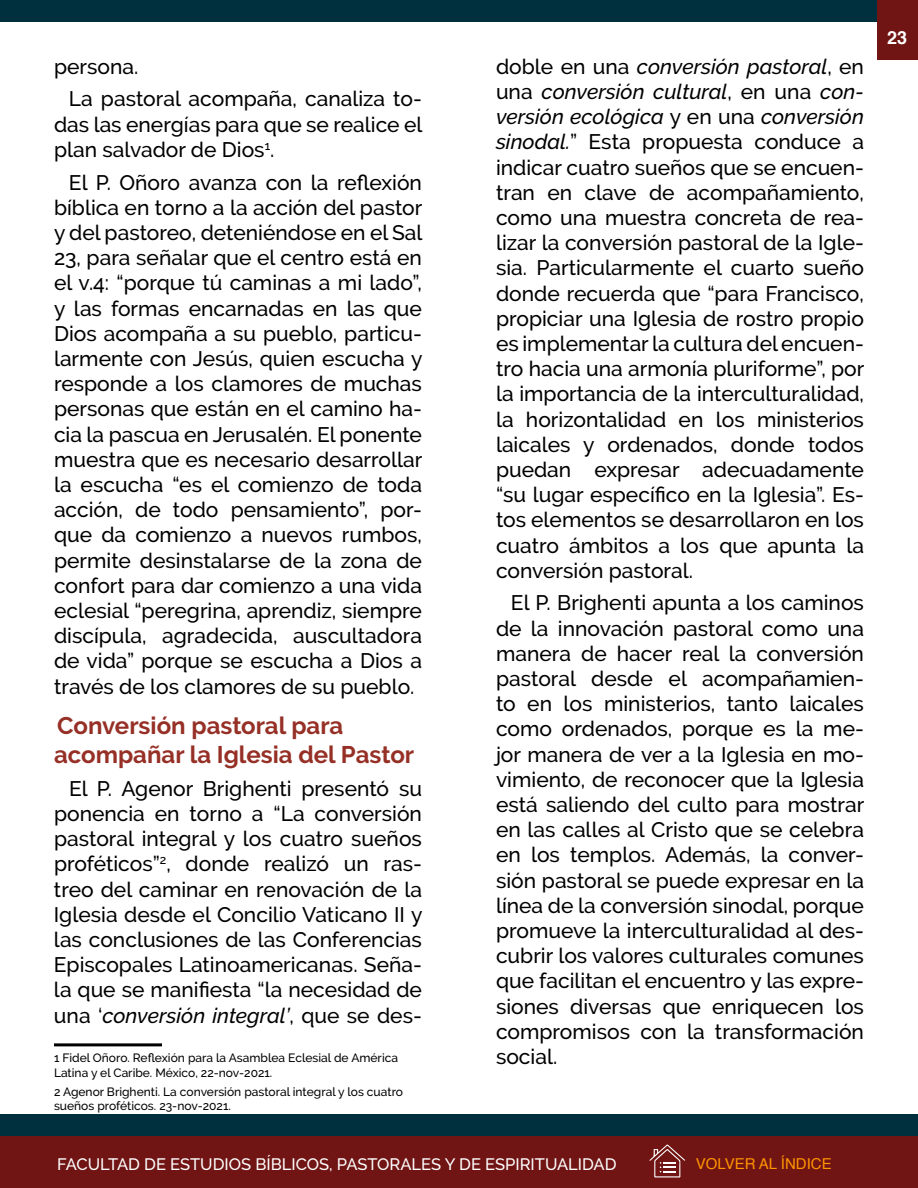
<style>
.page{position:relative;width:918px;height:1188px;background:#fff}
.page>*{position:absolute;margin:0;border:0;box-sizing:border-box;transform-origin:0 0}
.t1{font:700 24px/28.8px "Raleway";color:#963026}
.t2{font:500 21px/25.2px "Raleway";color:#000;text-align:justify}
.t3{font:700 18px "Helvetica";color:#fff}
.t4{font:500 16.5px "Raleway";color:#fff}
.t5{font:15px "Helvetica";color:#ff9400}
.t6{font:500 12px/14.4px "Raleway";color:#000}
.s1{font-style:italic}
</style>
<div class="page">
<div style="left:0;top:1134px;width:918px;height:54px;background:#701414"></div>
<div style="left:0;top:1114px;width:918px;height:22px;background:#00303d"></div>
<div style="left:0;top:0;width:918px;height:22px;background:#00303d"></div>
<svg style="left:649px;top:1144px;width:36px;height:34px"></svg>
<hr style="left:0;top:0;width:1px;height:60px;background:#701414">
<div style="left:878px;top:0;width:40px;height:60px;background:#701414"></div>
<hr style="left:54px;top:1043px;width:108px;height:3px;background:#000">
<p class="t2" style="left:69px;top:50px;width:355px;line-height:32.7px;text-indent:-15px">persona.<br>La pastoral acompaña, canaliza to-</p>
<p class="t2" style="left:54px;top:112px;width:370px">das las energías para que se realice el plan salvador de Dios<sup>1</sup>.</p>
<p class="t2" style="left:54px;top:170px;width:370px;text-indent:15px">El P. Oñoro avanza con la reflexión bíblica en torno a la acción del pastor y del pastoreo, deteniéndose en el Sal 23, para señalar que el centro está en el v.4: “porque tú caminas a mi lado”, y las formas encarnadas en las que Dios acompaña a su pueblo, particu&shy;larmente con Jesús, quien escucha y responde a los clamores de muchas personas que están en el camino ha&shy;cia la pascua en Jerusalén. El ponente muestra que es necesario desarrollar la escucha “es el comienzo de toda acción, de todo pensamiento”, por&shy;que da comienzo a nuevos rumbos, permite desinstalarse de la zona de confort para dar comienzo a una vida eclesial “peregrina, aprendiz, siempre discípula, agradecida, auscultadora de vida” porque se escucha a Dios a través de los clamores de su pueblo.</p>
<p class="t1" style="left:54px;top:712px;width:362px">Conversión pastoral para acompañar la Iglesia del Pastor</p>
<p class="t2" style="left:54px;top:776px;width:370px;text-indent:15px">El P. Agenor Brighenti presentó su ponencia en torno a “La conversión pastoral integral y los cuatro sueños proféticos”<sup>2</sup>, donde realizó un ras&shy;treo del caminar en renovación de la Iglesia desde el Concilio Vaticano II y las conclusiones de las Conferencias Episcopales Latinoamericanas. Seña&shy;la que se manifiesta “la necesidad de una ‘<span class="s1">conversión integral’</span>, que se des-</p>
<p class="t6" style="left:54px;top:1051px;width:346px">1 Fidel Oñoro. Reflexión para la Asamblea Eclesial de América<br>Latina y el Caribe. México, 22-nov-2021.</p>
<p class="t6" style="left:54px;top:1084px;width:351px">2 Agenor Brighenti. La conversión pastoral integral y los cuatro sueños proféticos. 23-nov-2021.</p>
<p class="t2" style="left:496px;top:54px;width:370px">doble en una <span class="s1">conversión pastoral</span>, en una <span class="s1">conversión cultural</span>, en una <span class="s1">con&shy;versión ecológica</span> y en una <span class="s1">conversión sinodal.</span>” Esta propuesta conduce a indicar cuatro sueños que se encuen&shy;tran en clave de acompañamiento, como una muestra concreta de rea&shy;lizar la conversión pastoral de la Igle&shy;sia. Particularmente el cuarto sueño donde recuerda que “para Francisco, propiciar una Iglesia de rostro propio es implementar la cultura del encuen&shy;tro hacia una armonía pluriforme”, por la importancia de la interculturalidad, la horizontalidad en los ministerios laicales y ordenados, donde todos puedan expresar adecuadamente “su lugar específico en la Iglesia”. Es&shy;tos elementos se desarrollaron en los cuatro ámbitos a los que apunta la conversión pastoral.</p>
<p class="t2" style="left:496px;top:590px;width:370px;text-indent:15px">El P. Brighenti apunta a los caminos de la innovación pastoral como una manera de hacer real la conversión pastoral desde el acompañamien&shy;to en los ministerios, tanto laicales como ordenados, porque es la me&shy;jor manera de ver a la Iglesia en mo&shy;vimiento, de reconocer que la Iglesia está saliendo del culto para mostrar en las calles al Cristo que se celebra en los templos. Además, la conver&shy;sión pastoral se puede expresar en la línea de la conversión sinodal, porque promueve la interculturalidad al des&shy;cubrir los valores culturales comunes que facilitan el encuentro y las expre&shy;siones diversas que enriquecen los compromisos con la transformación social.</p>
<p class="t4" style="left:57px;top:1155px;width:561px">FACULTAD DE ESTUDIOS BÍBLICOS, PASTORALES Y DE ESPIRITUALIDAD</p>
<p class="t5" style="left:696px;top:1152px;width:137px">VOLVER AL ÍNDICE</p>
<p class="t3" style="left:887px;top:23px;width:22px">23</p>
</div>
